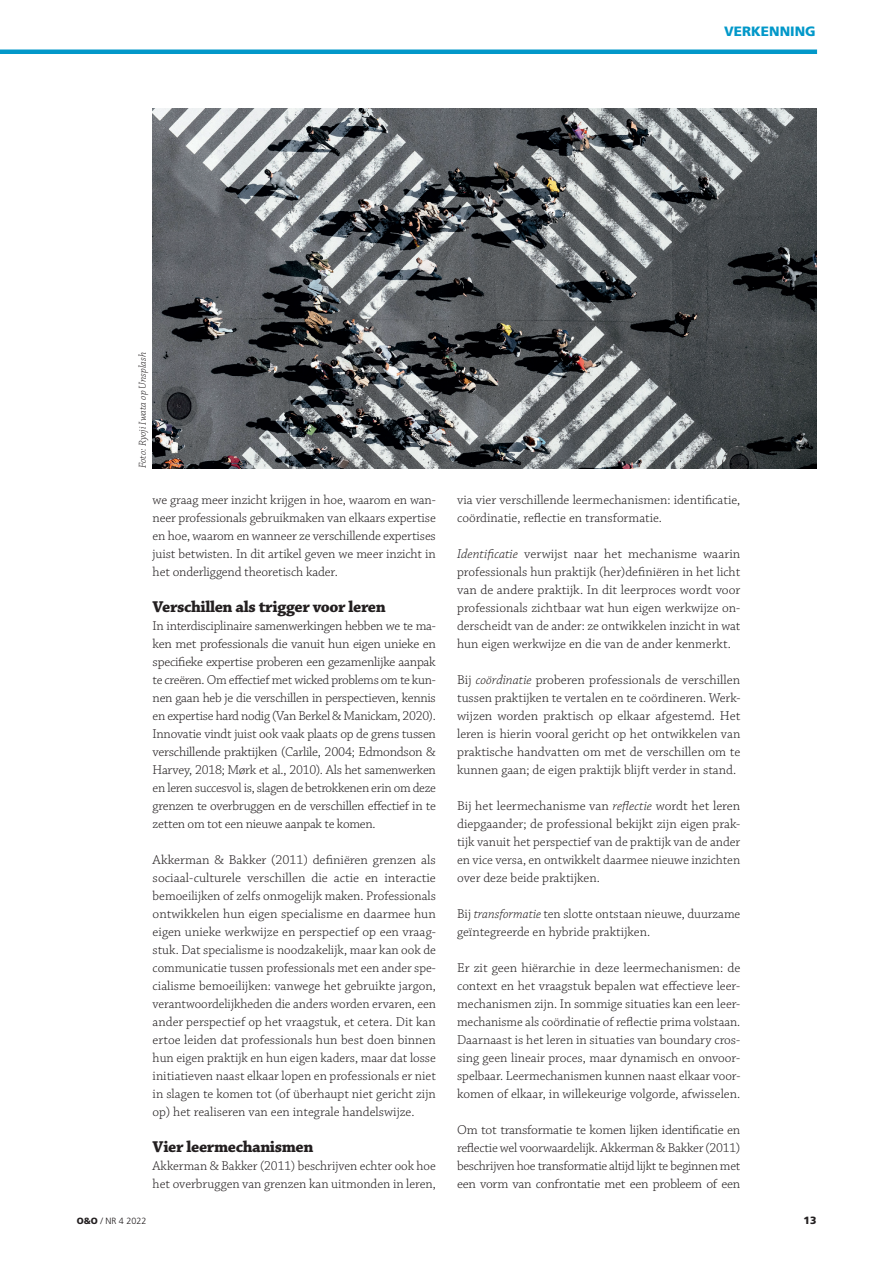
<style>
.page{position:relative;width:893px;height:1263px;background:#fff}
.page>*{position:absolute;margin:0;border:0;box-sizing:border-box;transform-origin:0 0}
.t1{font:700 16.5px "Chaparral Pro";letter-spacing:-.025em;color:#231f20}
.t2{font:300 13.5px/18px "Chaparral Pro";color:#231f20;text-align:justify}
.t3{font:900 13.5px "Frutiger LT Std";color:#0298c9}
.t4{font:italic 300 10.5px "Chaparral Pro";color:#231f20}
.t5{font:900 10.5px "Frutiger LT Std";color:#231f20}
.t6{font:300 9px "Frutiger LT Std";color:#231f20}
.s1{font-style:italic}
.s2{font-weight:900}
</style>
<div class="page">
<div style="left:0;top:49px;width:817px;height:5px;background:#0298c9"></div>
<img style="left:153px;top:108px;width:663px;height:360px">
<p class="t3" style="left:724px;top:23px;width:93px">VERKENNING</p>
<p class="t4" style="left:137px;top:468px;width:117px;rotate:-90deg">Foto: Ryoji Iwata op Unsplash</p>
<p class="t2" style="left:153px;top:491px;width:285px">we graag meer inzicht krijgen in hoe, waarom en wan&shy;neer professionals gebruikmaken van elkaars expertise en hoe, waarom en wanneer ze verschillende expertises juist betwisten. In dit artikel geven we meer inzicht in het onderliggend theoretisch kader.</p>
<p class="t1" style="left:153px;top:597px;width:235px">Verschillen als trigger voor leren</p>
<p class="t2" style="left:153px;top:617px;width:285px">In interdisciplinaire samenwerkingen hebben we te ma&shy;ken met professionals die vanuit hun eigen unieke en specifieke expertise proberen een gezamenlijke aanpak te creëren. Om effectief met wicked problems om te kun&shy;nen gaan heb je die verschillen in perspectieven, kennis en expertise hard nodig (Van Berkel &amp; Manickam, 2020).<br>Innovatie vindt juist ook vaak plaats op de grens tussen verschillende praktijken (Carlile, 2004; Edmondson &amp; Harvey, 2018; Mørk et al., 2010). Als het samenwerken en leren succesvol is, slagen de betrokkenen erin om deze grenzen te overbruggen en de verschillen effectief in te zetten om tot een nieuwe aanpak te komen.</p>
<p class="t2" style="left:153px;top:851px;width:285px">Akkerman &amp; Bakker (2011) definiëren grenzen als sociaal-- culturele verschillen die actie en interactie bemoeilijken of zelfs onmogelijk maken. Professionals ontwikkelen hun eigen specialisme en daarmee hun eigen unieke werkwijze en perspectief op een vraag&shy;stuk. Dat specialisme is noodzakelijk, maar kan ook de communicatie tussen professionals met een ander spe&shy;cialisme bemoeilijken: vanwege het gebruikte jargon, verantwoordelijkheden die anders worden ervaren, een ander perspectief op het vraagstuk, et cetera. Dit kan ertoe leiden dat professionals hun best doen binnen hun eigen praktijk en hun eigen kaders, maar dat losse initiatieven naast elkaar lopen en professionals er niet in slagen te komen tot (of überhaupt niet gericht zijn op) het realiseren van een integrale handelswijze.</p>
<p class="t1" style="left:153px;top:1137px;width:162px">Vier leermechanismen</p>
<p class="t2" style="left:153px;top:1157px;width:285px">Akkerman &amp; Bakker (2011) beschrijven echter ook hoe het overbruggen van grenzen kan uitmonden in leren,</p>
<p class="t2" style="left:457px;top:491px;width:285px">via vier verschillende leermechanismen: identificatie, coördinatie, reflectie en transformatie.</p>
<p class="t2" style="left:457px;top:545px;width:285px"><span class="s1">Identificatie</span> verwijst naar het mechanisme waarin professionals hun praktijk (her)definiëren in het licht van de andere praktijk. In dit leerproces wordt voor professionals zichtbaar wat hun eigen werkwijze on&shy;derscheidt van de ander: ze ontwikkelen inzicht in wat hun eigen werkwijze en die van de ander kenmerkt.</p>
<p class="t2" style="left:457px;top:671px;width:285px">Bij <span class="s1">coördinatie</span> proberen professionals de verschillen tussen praktijken te vertalen en te coördineren. Werk&shy;wijzen worden praktisch op elkaar afgestemd. Het leren is hierin vooral gericht op het ontwikkelen van praktische handvatten om met de verschillen om te kunnen gaan; de eigen praktijk blijft verder in stand.</p>
<p class="t2" style="left:457px;top:797px;width:285px">Bij het leermechanisme van <span class="s1">reflectie</span> wordt het leren diepgaander; de professional bekijkt zijn eigen prak&shy;tijk vanuit het perspectief van de praktijk van de ander en vice versa, en ontwikkelt daarmee nieuwe inzichten over deze beide praktijken.</p>
<p class="t2" style="left:457px;top:905px;width:285px">Bij <span class="s1">transformatie</span> ten slotte ontstaan nieuwe, duurzame geïntegreerde en hybride praktijken.</p>
<p class="t2" style="left:457px;top:959px;width:285px">Er zit geen hiërarchie in deze leermechanismen: de context en het vraagstuk bepalen wat effectieve leer&shy;mechanismen zijn. In sommige situaties kan een leer&shy;mechanisme als coördinatie of reflectie prima volstaan.<br>Daarnaast is het leren in situaties van boundary cros&shy;sing geen lineair proces, maar dynamisch en onvoor&shy;spelbaar. Leermechanismen kunnen naast elkaar voor&shy;komen of elkaar, in willekeurige volgorde, afwisselen.</p>
<p class="t2" style="left:457px;top:1121px;width:285px">Om tot transformatie te komen lijken identificatie en reflectie wel voorwaardelijk. Akkerman &amp; Bakker (2011) beschrijven hoe transformatie altijd lijkt te beginnen met een vorm van confrontatie met een probleem of een</p>
<p class="t6" style="left:77px;top:1216px;width:71px"><span class="s2">O&amp;O</span> / NR 4 2022</p>
<p class="t5" style="left:804px;top:1214px;width:14px">13</p>
</div>
